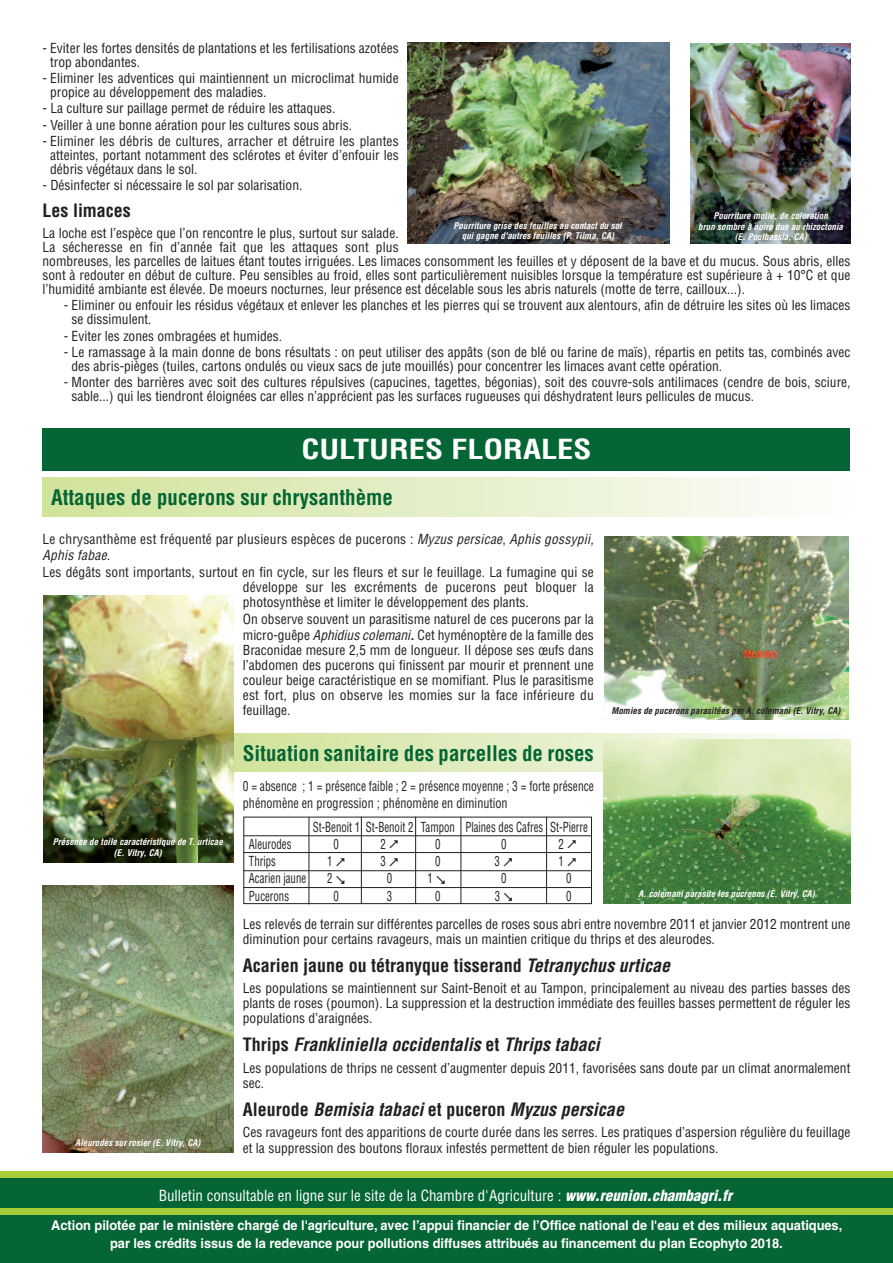
<style>
.page{position:relative;width:893px;height:1263px;background:#fff}
.page>*{position:absolute;margin:0;border:0;box-sizing:border-box;transform-origin:0 0}
.t1{font:700 condensed 27px "Helvetica";color:#fff;scale:1.2 1}
.t2{font:700 condensed 21px "Helvetica";color:#056534}
.t3{font:italic 700 condensed 18px "Helvetica";letter-spacing:.005em;color:#231f20}
.t4{font:700 condensed 18px "Helvetica";color:#231f20}
.t5{font:condensed 15px "Helvetica";color:#fff}
.t6{font:condensed 13.5px/15.1px "Helvetica";color:#231f20}
.t7{font:700 13.5px/17.7px "Helvetica";color:#fff;text-align:center;scale:.95 1}
.t8{font:condensed 13.5px/27.9px "Helvetica";color:#231f20;scale:.8 1}
.t9{font:condensed 13.5px/17.2px "Helvetica";color:#231f20;scale:.85 1}
.t10{font:italic 700 condensed 9px/10.8px "Helvetica";letter-spacing:.005em;color:#fff;text-align:center}
.t11{font:italic 700 condensed 9px "Helvetica";letter-spacing:.005em;color:#231f20}
.s1{font-style:italic}
.s2{font-weight:700;font-style:italic}
.s3{font-family:"Cambria";font-stretch:normal}
.s4{font-style:normal}
.s5{font-weight:900;font-style:italic}
</style>
<div class="page">
<div style="left:43px;top:478px;width:807px;height:38px;background:linear-gradient(to right,#d0e29a,#fcfefc)"></div>
<div style="left:235px;top:733px;width:615px;height:39px;background:linear-gradient(to right,#d0e29a,#fcfefc)"></div>
<div style="left:43px;top:428px;width:807px;height:42px;background:#056534"></div>
<div style="left:0;top:1178px;width:893px;height:85px;background:#056534"></div>
<div style="left:0;top:1171px;width:893px;height:7px;background:#a6ce39"></div>
<div style="left:0;top:1209px;width:893px;height:6px;background:#a6ce39"></div>
<img style="left:408px;top:43px;width:261px;height:200px">
<img style="left:691px;top:43px;width:159px;height:200px">
<img style="left:603px;top:739px;width:247px;height:165px">
<img style="left:43px;top:885px;width:191px;height:267px">
<img style="left:43px;top:595px;width:191px;height:267px">
<img style="left:605px;top:537px;width:243px;height:183px">
<div style="left:243px;top:817px;width:349px;height:87px;border:1px solid #231f20"></div>
<hr style="left:361px;top:817px;width:1px;height:87px;background:#231f20">
<hr style="left:309px;top:817px;width:1px;height:87px;background:#231f20">
<hr style="left:415px;top:817px;width:1px;height:87px;background:#231f20">
<hr style="left:461px;top:817px;width:1px;height:87px;background:#231f20">
<hr style="left:546px;top:817px;width:1px;height:87px;background:#231f20">
<hr style="left:243px;top:852px;width:349px;height:1px;background:#231f20">
<hr style="left:243px;top:870px;width:349px;height:1px;background:#231f20">
<hr style="left:243px;top:887px;width:349px;height:1px;background:#231f20">
<hr style="left:243px;top:835px;width:349px;height:1px;background:#231f20">
<p class="t6" style="left:50px;top:41px;width:350px;line-height:14.1px;text-indent:-8px">- Eviter les fortes densités de plantations et les fertilisations azotées trop abondantes.</p>
<p class="t6" style="left:50px;top:71px;width:350px;line-height:14.1px;text-indent:-8px">- Eliminer les adventices qui maintiennent un microclimat humide propice au développement des maladies.</p>
<p class="t6" style="left:43px;top:101px;width:294px">- La culture sur paillage permet de réduire les attaques.</p>
<p class="t6" style="left:43px;top:117px;width:311px">- Veiller à une bonne aération pour les cultures sous abris.</p>
<p class="t6" style="left:50px;top:134px;width:350px;line-height:14.1px;text-align:justify;text-indent:-8px">- Eliminer les débris de cultures, arracher et détruire les plantes atteintes, portant notamment des sclérotes et éviter d’enfouir les débris végétaux dans le sol.</p>
<p class="t6" style="left:43px;top:178px;width:261px">- Désinfecter si nécessaire le sol par solarisation.</p>
<h3 class="t4" style="left:43px;top:200px;width:90px">Les limaces</h3>
<p class="t6" style="left:43px;top:226px;width:809px;line-height:14.1px">La loche est l’espèce que l’on rencontre le plus, surtout sur salade.<br>La sécheresse en fin d’année fait que les attaques sont plus<br>nombreuses, les parcelles de laitues étant toutes irriguées. Les limaces consomment les feuilles et y déposent de la bave et du mucus. Sous abris, elles sont à redouter en début de culture. Peu sensibles au froid, elles sont particulièrement nuisibles lorsque la température est supérieure à + 10°C et que l’humidité ambiante est élevée. De moeurs nocturnes, leur présence est décelable sous les abris naturels (motte de terre, cailloux...).</p>
<p class="t6" style="left:71px;top:298px;width:781px;line-height:14.1px;text-indent:-8px">- Eliminer ou enfouir les résidus végétaux et enlever les planches et les pierres qui se trouvent aux alentours, afin de détruire les sites où les limaces se dissimulent.</p>
<p class="t6" style="left:64px;top:328px;width:220px">- Eviter les zones ombragées et humides.</p>
<p class="t6" style="left:71px;top:345px;width:781px;line-height:14.1px;text-indent:-8px">- Le ramassage à la main donne de bons résultats : on peut utiliser des appâts (son de blé ou farine de maïs), répartis en petits tas, combinés avec des abris-pièges (tuiles, cartons ondulés ou vieux sacs de jute mouillés) pour concentrer les limaces avant cette opération.</p>
<p class="t6" style="left:71px;top:375px;width:781px;line-height:14.1px;text-indent:-8px">- Monter des barrières avec soit des cultures répulsives (capucines, tagettes, bégonias), soit des couvre-sols antilimaces (cendre de bois, sciure, sable...) qui les tiendront éloignées car elles n’apprécient pas les surfaces rugueuses qui déshydratent leurs pellicules de mucus.</p>
<h1 class="t1" style="left:302px;top:434px;width:243px">CULTURES FLORALES</h1>
<h2 class="t2" style="left:51px;top:485px;width:343px">Attaques de pucerons sur chrysanthème</h2>
<p class="t6" style="left:43px;top:532px;width:553px">Le chrysanthème est fréquenté par plusieurs espèces de pucerons : <span class="s1">Myzus persicae</span>, <span class="s1">Aphis gossypii,<br>Aphis fabae.</span></p>
<p class="t6" style="left:243px;top:565px;width:352px;text-align:justify;text-indent:-200px">Les dégâts sont importants, surtout en fin cycle, sur les fleurs et sur le feuillage. La fumagine qui se développe sur les excréments de pucerons peut bloquer la photosynthèse et limiter le développement des plants.</p>
<p class="t6" style="left:243px;top:612px;width:352px;text-align:justify">On observe souvent un parasitisme naturel de ces pucerons par la micro-guêpe <span class="s1">Aphidius colemani</span><span class="s2">.</span> Cet hyménoptère de la famille des Braconidae mesure 2,5 mm de longueur. Il dépose ses œufs dans l’abdomen des pucerons qui finissent par mourir et prennent une couleur beige caractéristique en se momifiant. Plus le parasitisme est fort, plus on observe les momies sur la face inférieure du feuillage.</p>
<h2 class="t2" style="left:243px;top:741px;width:352px">Situation sanitaire des parcelles de roses</h2>
<p class="t9" style="left:243px;top:777px;width:414px">0 = absence ; 1 = présence faible ; 2 = présence moyenne ; 3 = forte présence phénomène en progression ; phénomène en diminution</p>
<p class="t8" style="left:313px;top:813px;width:345px">St-Benoit 1 St-Benoit 2 Tampon Plaines des Cafres St-Pierre</p>
<p class="t8" style="left:249px;top:830px;width:55px">Aleurodes</p>
<p class="t8" style="left:334px;top:830px;width:8px">0</p>
<p class="t8" style="left:380px;top:830px;width:8px">2</p>
<p class="t8" style="left:435px;top:830px;width:8px">0</p>
<p class="t8" style="left:501px;top:830px;width:8px">0</p>
<p class="t8" style="left:558px;top:830px;width:8px">2</p>
<p class="t8" style="left:249px;top:847px;width:35px">Thrips</p>
<p class="t8" style="left:327px;top:847px;width:8px">1</p>
<p class="t8" style="left:380px;top:847px;width:8px">3</p>
<p class="t8" style="left:435px;top:847px;width:8px">0</p>
<p class="t8" style="left:495px;top:847px;width:8px">3</p>
<p class="t8" style="left:558px;top:847px;width:8px">1</p>
<p class="t8" style="left:249px;top:865px;width:73px">Acarien jaune</p>
<p class="t8" style="left:327px;top:865px;width:8px">2</p>
<p class="t8" style="left:387px;top:865px;width:8px">0</p>
<p class="t8" style="left:427px;top:865px;width:8px">1</p>
<p class="t8" style="left:501px;top:865px;width:8px">0</p>
<p class="t8" style="left:566px;top:865px;width:8px">0</p>
<p class="t8" style="left:249px;top:882px;width:52px">Pucerons</p>
<p class="t8" style="left:334px;top:882px;width:8px">0</p>
<p class="t8" style="left:387px;top:882px;width:8px">3</p>
<p class="t8" style="left:435px;top:882px;width:8px">0</p>
<p class="t8" style="left:495px;top:882px;width:8px">3</p>
<p class="t10" style="left:454px;top:220px;width:170px">Pourriture grise des feuilles au contact du sol qui gagne d'autres feuilles (P. Tilma, CA)</p>
<p class="t10" style="left:698px;top:210px;width:146px">Pourriture molle, de coloration<br>brun sombre à<span class="s3">̈</span>noire due au rhizoctonia (E. Poulbassia, CA)</p>
<p class="t11" style="left:611px;top:706px;width:231px">Momies de pucerons parasitées par A. colemani (E. Vitry, CA)</p>
<p class="t10" style="left:53px;top:837px;width:172px">Présence de toile caractéristique de T. urticae (E. Vitry, CA)</p>
<p class="t10" style="left:638px;top:888px;width:178px">A. colemani parasite les pucreons (E. Vitry, CA)</p>
<p class="t8" style="left:243px;top:882px;width:761px;text-indent:323px">0<br>Les relevés de terrain sur différentes parcelles de roses sous abri entre novembre 2011 et janvier 2012 montrent une</p>
<p class="t6" style="left:243px;top:931px;width:474px">diminution pour certains ravageurs, mais un maintien critique du thrips et des aleurodes.</p>
<h3 class="t4" style="left:243px;top:955px;width:429px">Acarien jaune ou tétranyque tisserand <span class="s1">Tetranychus urticae</span></h3>
<p class="t6" style="left:243px;top:981px;width:609px;text-align:justify">Les populations se maintiennent sur Saint-Benoit et au Tampon, principalement au niveau des parties basses des plants de roses (poumon). La suppression et la destruction immédiate des feuilles basses permettent de réguler les populations d’araignées.</p>
<h3 class="t3" style="left:243px;top:1034px;width:358px"><span class="s4">Thrips</span> Frankliniella occidentalis <span class="s4">et</span> Thrips tabaci</h3>
<p class="t6" style="left:243px;top:1061px;width:609px">Les populations de thrips ne cessent d’augmenter depuis 2011, favorisées sans doute par un climat anormalement sec.</p>
<h3 class="t3" style="left:243px;top:1099px;width:383px"><span class="s4">Aleurode</span> Bemisia tabaci <span class="s4">et puceron</span> Myzus persicae</h3>
<p class="t6" style="left:243px;top:1125px;width:609px">Ces ravageurs font des apparitions de courte durée dans les serres. Les pratiques d’aspersion régulière du feuillage et la suppression des boutons floraux infestés permettent de bien réguler les populations.</p>
<p class="t10" style="left:75px;top:1137px;width:127px">Aleurodes sur rosier (E. Vitry, CA)</p>
<p class="t5" style="left:159px;top:1187px;width:575px">Bulletin consultable en ligne sur le site de la Chambre d'Agriculture : <span class="s5">www.reunion.chambagri.fr</span></p>
<p class="t7" style="left:51px;top:1218px;width:834px">Action pilotée par le ministère chargé de l'agriculture, avec l’appui financier de l’Office national de l'eau et des milieux aquatiques, par les crédits issus de la redevance pour pollutions diffuses attribués au financement du plan Ecophyto 2018.</p>
</div>
